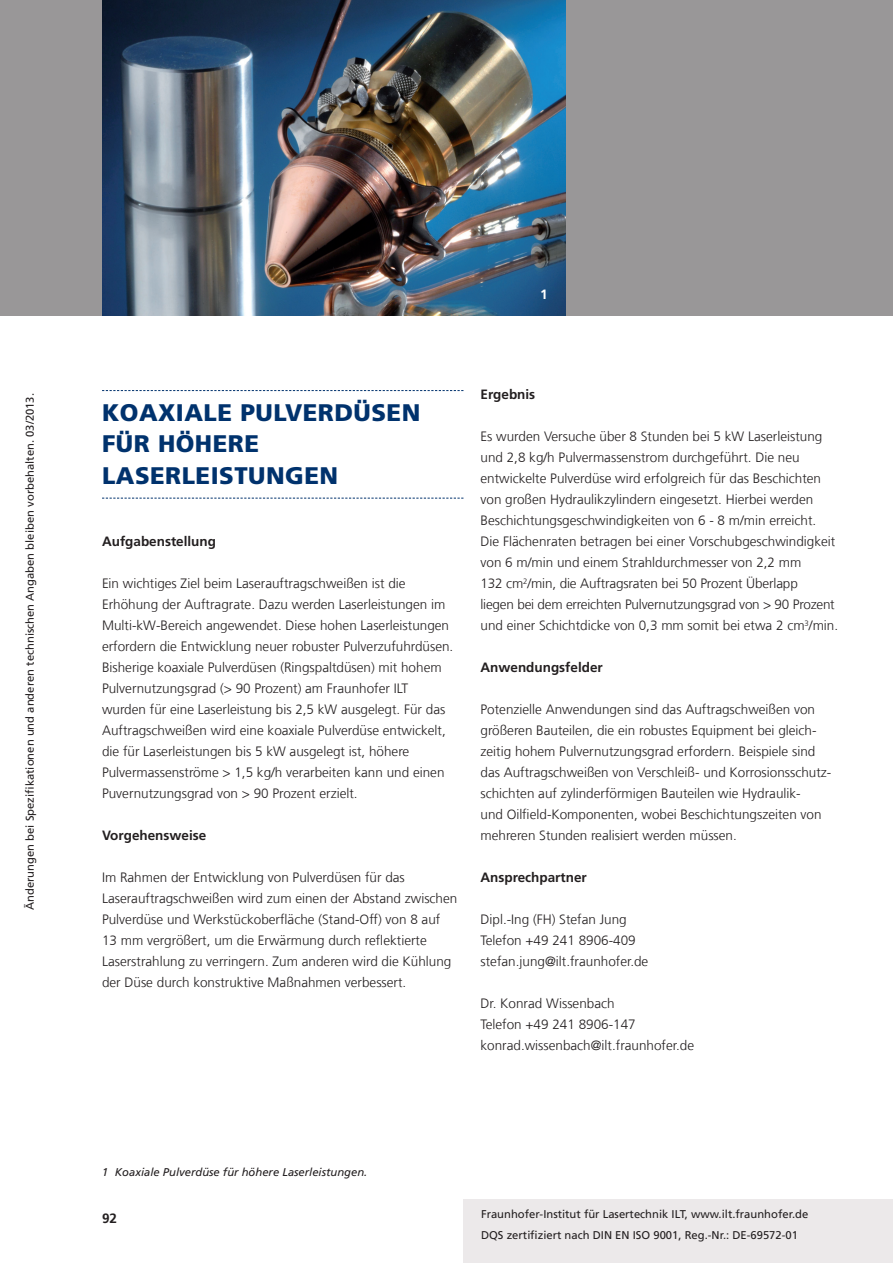
<style>
.page{position:relative;width:893px;height:1263px;background:#fff}
.page>*{position:absolute;margin:0;border:0;box-sizing:border-box;transform-origin:0 0}
.t1{font:900 24px/31.5px "Frutiger LT Com";letter-spacing:.02em;color:#00326d}
.t2{font:300 13.5px/21px "Frutiger LT Com";color:#231f20}
.t3{font:700 13.5px "Frutiger LT Com";color:#231f20}
.t4{font:700 13.5px "Frutiger LT Com";color:#fff}
.t5{font:11.25px/21px "Frutiger LT Com";color:#231f20}
.t6{font:italic 11.25px "Frutiger LT Com";color:#231f20}
</style>
<div class="page">
<div style="left:463px;top:1199px;width:430px;height:64px;background:#ece9ea"></div>
<div style="left:0;top:0;width:893px;height:315px;background:#999798"></div>
<svg style="left:102px;top:390px;width:361px;height:1px"></svg>
<svg style="left:102px;top:498px;width:361px;height:1px"></svg>
<img style="left:102px;top:0;width:464px;height:315px">
<p class="t5" style="left:20px;top:910px;width:518px;rotate:-90deg">Änderungen bei Spezifikationen und anderen technischen Angaben bleiben vorbehalten. 03/2013.</p>
<p class="t4" style="left:540px;top:286px;width:9px">1</p>
<h1 class="t1" style="left:102px;top:397px;width:320px">KOAXIALE PULVERDÜSE N<br>FÜR HÖHERE<br>LASER</h1>
<h1 class="t1" style="left:182px;top:460px;width:158px">LEISTUNGEN</h1>
<p class="t3" style="left:102px;top:533px;width:116px">Aufgabenstellung</p>
<p class="t2" style="left:102px;top:573px;width:353px">Ein wichtiges Ziel beim Laserauftragschweißen ist die Erhöhung der Auftragrate. Dazu werden Laserleistungen im Multi-kW-Bereich angewendet. Diese hohen Laserleistungen erfordern die Entwicklung neuer robuster Pulverzufuhrdüsen.<br>Bisherige koaxiale Pulverdüsen (Ringspaltdüsen) mit hohem Pulvernutzungsgrad (&gt; 90 Prozent) am Fraunhofer ILT wurden für eine Laserleistung bis 2,5 kW ausgelegt. Für das Auftragschweißen wird eine koaxiale Pulverdüse entwickelt, die für Laserleistungen bis 5 kW ausgelegt ist, höhere Pulvermassenströme &gt; 1,5 kg/h verarbeiten kann und einen Puvernutzungsgrad von &gt; 90 Prozent erzielt.</p>
<p class="t3" style="left:102px;top:827px;width:106px">Vorgehensweise</p>
<p class="t2" style="left:102px;top:867px;width:357px">Im Rahmen der Entwicklung von Pulverdüsen für das Laserauftragschweißen wird zum einen der Abstand zwischen Pulverdüse und Werkstückoberfläche (Stand-Off) von 8 auf 13 mm vergrößert, um die Erwärmung durch reflektierte Laserstrahlung zu verringern. Zum anderen wird die Kühlung der Düse durch konstruktive Maßnahmen verbessert.</p>
<p class="t3" style="left:480px;top:386px;width:56px">Ergebnis</p>
<p class="t2" style="left:480px;top:426px;width:359px">Es wurden Versuche über 8 Stunden bei 5 kW Laserleistung und 2,8 kg/h Pulvermassenstrom durchgeführt. Die neu entwickelte Pulverdüse wird erfolgreich für das Beschichten von großen Hydraulikzylindern eingesetzt. Hierbei werden Beschichtungsgeschwindigkeiten von 6 - 8 m/min erreicht.<br>Die Flächenraten betragen bei einer Vorschubgeschwindigkeit von 6 m/min und einem Strahldurchmesser von 2,2 mm<br>132 cm<sup>2</sup>/min, die Auftragsraten bei 50 Prozent Überlapp<br>liegen bei dem erreichten Pulvernutzungsgrad von &gt; 90 Prozent und einer Schichtdicke von 0,3 mm somit bei etwa 2 cm<sup>3</sup>/min.</p>
<p class="t3" style="left:480px;top:659px;width:124px">Anwendungsfelder</p>
<p class="t2" style="left:480px;top:699px;width:352px">Potenzielle Anwendungen sind das Auftragschweißen von größeren Bauteilen, die ein robustes Equipment bei gleich&shy;zeitig hohem Pulvernutzungsgrad erfordern. Beispiele sind das Auftragschweißen von Verschleiß- und Korrosionsschutz&shy;schichten auf zylinderförmigen Bauteilen wie Hydraulik-<br>und Oilfield-Komponenten, wobei Beschichtungszeiten von mehreren Stunden realisiert werden müssen.</p>
<p class="t3" style="left:480px;top:869px;width:108px">Ansprechpartner</p>
<p class="t2" style="left:480px;top:909px;width:169px">Dipl.-Ing (FH) Stefan Jung<br>Telefon +49 241 8906-409 stefan.jung@ilt.fraunhofer.de</p>
<p class="t2" style="left:480px;top:993px;width:215px">Dr. Konrad Wissenbach<br>Telefon +49 241 8906-147 konrad.wissenbach@ilt.fraunhofer.de</p>
<p class="t6" style="left:102px;top:1166px;width:267px">1 Koaxiale Pulverdüse für höhere Laserleistungen.</p>
<p class="t3" style="left:102px;top:1210px;width:17px">92</p>
<p class="t5" style="left:481px;top:1204px;width:329px">Fraunhofer-Institut für Lasertechnik ILT, www.ilt.fraunhofer.de<br>DQS zertifiziert nach DIN EN ISO 9001, Reg.-Nr.: DE-69572-01</p>
</div>
